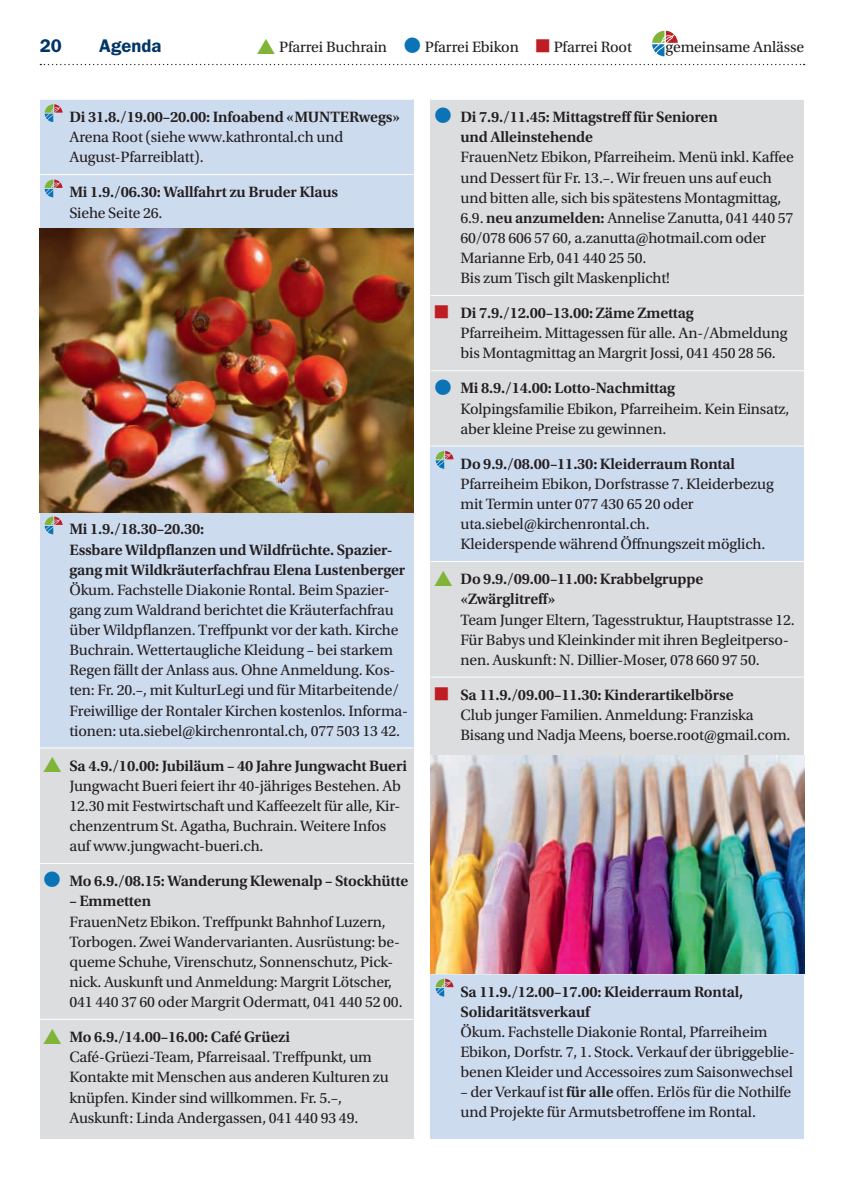
<style>
.page{position:relative;width:844px;height:1191px;background:#fff}
.page>*{position:absolute;margin:0;border:0;box-sizing:border-box;transform-origin:0 0}
.t1{font:600 18.38px "ITC Franklin Gothic Std";letter-spacing:.005em;color:#003667}
.t2{font:15.75px/20.1px "Utopia Std";letter-spacing:-.01em;color:#231f20}
.t3{font:600 15.75px/20.1px "Utopia Std";letter-spacing:-.01em;color:#231f20}
.s1{color:#0a74b6}
.s2{color:#be1e23}
.s3{font-weight:600}
</style>
<div class="page">
<svg style="left:40px;top:64px;width:764px;height:1px"></svg>
<svg style="left:652px;top:31px;width:25px;height:25px"></svg>
<div style="left:430px;top:99px;width:374px;height:123px;background:#dcdddf"></div>
<div style="left:40px;top:104px;width:373px;height:1034px;background:#dcdddf"></div>
<div style="left:40px;top:100px;width:373px;height:37px;background:#cddbef"></div>
<div style="left:40px;top:121px;width:373px;height:33px;background:#cddbef"></div>
<div style="left:40px;top:141px;width:373px;height:34px;background:#cddbef"></div>
<div style="left:40px;top:175px;width:373px;height:37px;background:#cddbef"></div>
<hr style="left:40px;top:174px;width:373px;height:1px;background:#fff">
<div style="left:40px;top:196px;width:373px;height:34px;background:#cddbef"></div>
<div style="left:40px;top:512px;width:373px;height:78px;background:#cddbef"></div>
<div style="left:40px;top:573px;width:373px;height:175px;background:#cddbef"></div>
<hr style="left:40px;top:747px;width:373px;height:1px;background:#fff">
<hr style="left:40px;top:863px;width:373px;height:1px;background:#fff">
<hr style="left:40px;top:1019px;width:373px;height:1px;background:#fff">
<svg style="left:45px;top:104px;width:18px;height:18px"></svg>
<svg style="left:45px;top:179px;width:18px;height:18px"></svg>
<svg style="left:45px;top:516px;width:18px;height:18px"></svg>
<div style="left:430px;top:111px;width:374px;height:1027px;background:#dcdddf"></div>
<hr style="left:430px;top:99px;width:374px;height:1px;background:#fff">
<hr style="left:430px;top:295px;width:374px;height:1px;background:#fff">
<hr style="left:430px;top:370px;width:374px;height:1px;background:#fff">
<div style="left:430px;top:446px;width:374px;height:38px;background:#cddbef"></div>
<hr style="left:430px;top:445px;width:374px;height:1px;background:#fff">
<div style="left:430px;top:467px;width:374px;height:54px;background:#cddbef"></div>
<div style="left:430px;top:508px;width:374px;height:53px;background:#cddbef"></div>
<hr style="left:430px;top:561px;width:374px;height:1px;background:#fff">
<hr style="left:430px;top:676px;width:374px;height:1px;background:#fff">
<div style="left:430px;top:974px;width:374px;height:58px;background:#cddbef"></div>
<div style="left:430px;top:1015px;width:374px;height:114px;background:#cddbef"></div>
<div style="left:430px;top:1116px;width:374px;height:22px;background:#cddbef"></div>
<svg style="left:435px;top:451px;width:18px;height:18px"></svg>
<svg style="left:435px;top:978px;width:18px;height:18px"></svg>
<img style="left:430px;top:756px;width:374px;height:218px">
<img style="left:40px;top:228px;width:373px;height:284px">
<p class="t1" style="left:40px;top:35px;width:24px">20</p>
<p class="t1" style="left:99px;top:35px;width:64px">Agenda</p>
<p class="t2" style="left:279px;top:37px;width:354px">Pfarrei Buchrain <span class="s1">●</span> Pfarrei Ebikon <span class="s2">■</span> Pfarrei Root</p>
<p class="t2" style="left:665px;top:37px;width:140px">gemeinsame Anlässe</p>
<p class="t3" style="left:69px;top:107px;width:332px">Di 31.8./19.00–20.00: Infoabend «MUNTERwegs»</p>
<p class="t2" style="left:69px;top:127px;width:275px">Arena Root (siehe www.kathrontal.ch und<br>August-Pfarreiblatt).</p>
<p class="t3" style="left:69px;top:182px;width:270px">Mi 1.9./06.30: Wallfahrt zu Bruder Klaus</p>
<p class="t2" style="left:69px;top:203px;width:94px">Siehe Seite 26.</p>
<p class="t3" style="left:69px;top:519px;width:337px">Mi 1.9./18.30–20.30:<br>Essbare Wildpflanzen und Wildfrüchte. Spazier&shy;gang mit Wildkräuterfachfrau Elena Lustenberger</p>
<p class="t2" style="left:69px;top:580px;width:340px">Ökum. Fachstelle Diakonie Rontal. Beim Spazier&shy;gang zum Waldrand berichtet die Kräuterfachfrau über Wildpflanzen. Treffpunkt vor der kath. Kirche Buchrain. Wettertaugliche Kleidung – bei starkem Regen fällt der Anlass aus. Ohne Anmeldung. Kos&shy;ten: Fr. 20.–, mit KulturLegi und für Mitarbeitende/ Freiwillige der Rontaler Kirchen kostenlos. Informa&shy;tionen: uta.siebel@kirchenrontal.ch, 077 503 13 42.</p>
<p class="t3" style="left:69px;top:755px;width:339px">Sa 4.9./10.00: Jubiläum – 40 Jahre Jungwacht Bueri</p>
<p class="t2" style="left:69px;top:776px;width:333px">Jungwacht Bueri feiert ihr 40-jähriges Bestehen. Ab 12.30 mit Festwirtschaft und Kaffeezelt für alle, Kir&shy;chenzentrum St. Agatha, Buchrain. Weitere Infos auf www.jungwacht-bueri.ch.</p>
<p class="t3" style="left:69px;top:871px;width:340px">Mo 6.9./08.15: Wanderung Klewenalp – Stockhütte</p>
<p class="t3" style="left:69px;top:891px;width:83px">– Emmetten</p>
<p class="t2" style="left:69px;top:911px;width:334px">FrauenNetz Ebikon. Treffpunkt Bahnhof Luzern, Torbogen. Zwei Wandervarianten. Ausrüstung: be&shy;queme Schuhe, Virenschutz, Sonnenschutz, Pick&shy;nick. Auskunft und Anmeldung: Margrit Lötscher, 041 440 37 60 oder Margrit Odermatt, 041 440 52 00.</p>
<p class="t3" style="left:69px;top:1027px;width:222px">Mo 6.9./14.00–16.00: Café Grüezi</p>
<p class="t2" style="left:69px;top:1047px;width:321px">Café-Grüezi-Team, Pfarreisaal. Treffpunkt, um Kontakte mit Menschen aus anderen Kulturen zu knüpfen. Kinder sind willkommen. Fr. 5.–, Auskunft: Linda Andergassen, 041 440 93 49.</p>
<p class="t3" style="left:460px;top:107px;width:259px">Di 7.9./11.45: Mittagstreff für Senioren und Alleinstehende</p>
<p class="t2" style="left:460px;top:147px;width:335px">FrauenNetz Ebikon, Pfarreiheim. Menü inkl. Kaffee und Dessert für Fr. 13.–. Wir freuen uns auf euch und bitten alle, sich bis spätestens Montagmittag, 6.9. <span class="s3">neu anzumelden:</span> Annelise Zanutta, 041 440 57<br>60/078 606 57 60, a.zanutta@hotmail.com oder Marianne Erb, 041 440 25 50.<br>Bis zum Tisch gilt Maskenplicht!</p>
<p class="t3" style="left:460px;top:303px;width:235px">Di 7.9./12.00–13.00: Zäme Zmettag</p>
<p class="t2" style="left:460px;top:323px;width:328px">Pfarreiheim. Mittagessen für alle. An-/Abmeldung bis Montagmittag an Margrit Jossi, 041 450 28 56.</p>
<p class="t3" style="left:460px;top:378px;width:216px">Mi 8.9./14.00: Lotto-Nachmittag</p>
<p class="t2" style="left:460px;top:399px;width:330px">Kolpingsfamilie Ebikon, Pfarreiheim. Kein Einsatz, aber kleine Preise zu gewinnen.</p>
<p class="t3" style="left:460px;top:454px;width:276px">Do 9.9./08.00–11.30: Kleiderraum Rontal</p>
<p class="t2" style="left:460px;top:474px;width:315px">Pfarreiheim Ebikon, Dorfstrasse 7. Kleiderbezug mit Termin unter 077 430 65 20 oder uta.siebel@kirchenrontal.ch.<br>Kleiderspende während Öffnungszeit möglich.</p>
<p class="t3" style="left:460px;top:569px;width:244px">Do 9.9./09.00–11.00: Krabbelgruppe «Zwärglitreff»</p>
<p class="t2" style="left:460px;top:609px;width:336px">Team Junger Eltern, Tagesstruktur, Hauptstrasse 12.<br>Für Babys und Kleinkinder mit ihren Begleitperso&shy;nen. Auskunft: N. Dillier-Moser, 078 660 97 50.</p>
<p class="t3" style="left:460px;top:685px;width:274px">Sa 11.9./09.00–11.30: Kinderartikelbörse</p>
<p class="t2" style="left:460px;top:705px;width:331px">Club junger Familien. Anmeldung: Franziska<br>Bisang und Nadja Meens, boerse.root@gmail.com.</p>
<p class="t3" style="left:460px;top:981px;width:284px">Sa 11.9./12.00–17.00: Kleiderraum Rontal,<br>Solidaritätsverkauf</p>
<p class="t2" style="left:460px;top:1022px;width:335px">Ökum. Fachstelle Diakonie Rontal, Pfarreiheim<br>Ebikon, Dorfstr. 7, 1. Stock. Verkauf der übriggeblie&shy;benen Kleider und Accessoires zum Saisonwechsel</p>
<p class="t2" style="left:460px;top:1082px;width:332px">– der Verkauf ist <span class="s3">für alle</span> offen. Erlös für die Nothilfe und Projekte für Armutsbetroffene im Rontal.</p>
</div>
